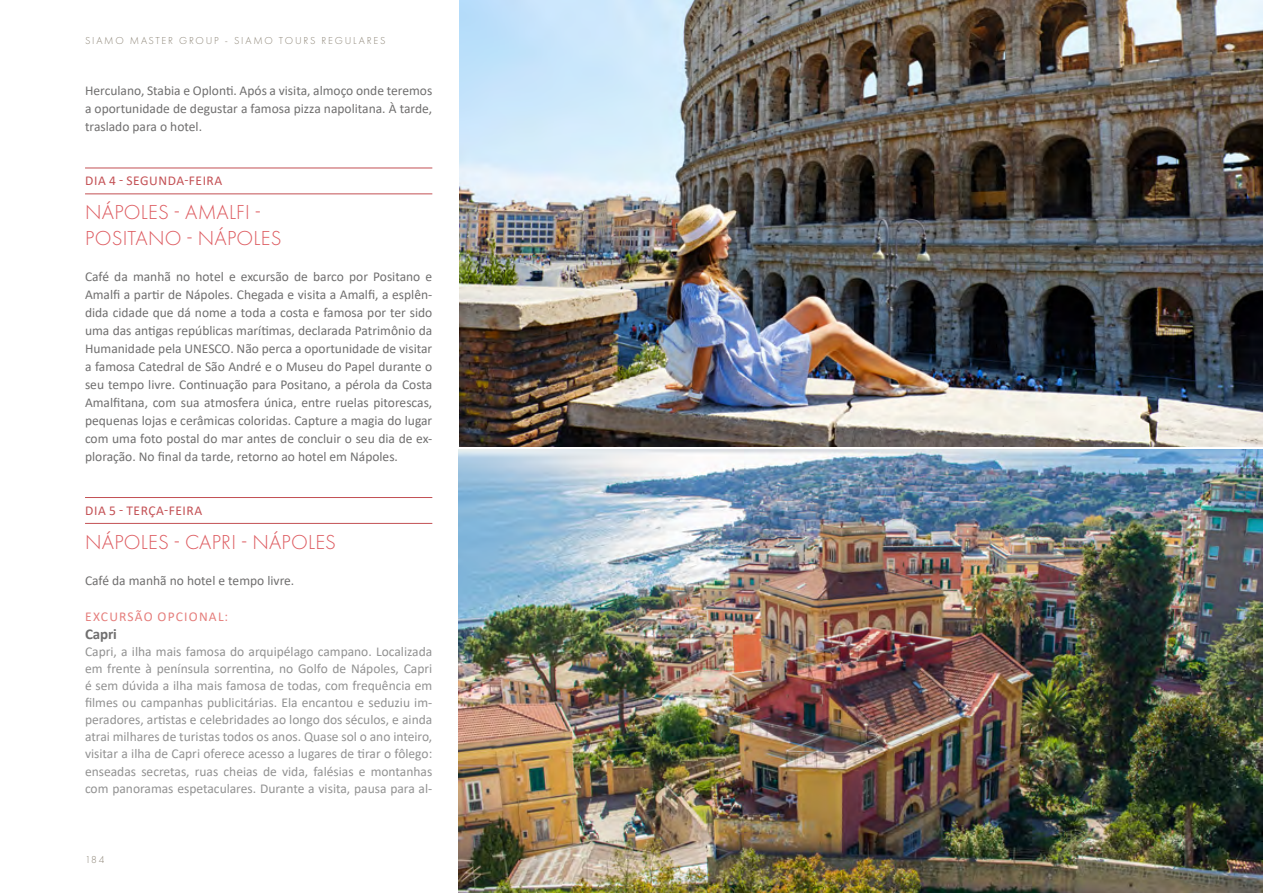
<style>
.page{position:relative;width:1263px;height:893px;background:#fff}
.page>*{position:absolute;margin:0;border:0;box-sizing:border-box;transform-origin:0 0}
.t1{font:300 21px/25.5px "Futura PT";letter-spacing:.01em;color:#dd5a5f}
.t2{font:700 15px "Calibri";letter-spacing:-.01em;color:#706f6f}
.t3{font:13.5px/18px "Calibri";color:#706f6f;text-align:justify}
.t4{font:13.5px/17.1px "Calibri";color:#929292;text-align:justify}
.t5{font:13.5px "Calibri";letter-spacing:.04em;color:#c35054}
.t6{font:13.5px "Calibri";letter-spacing:.09em;color:#e57e7c}
.t7{font:300 10.5px "Futura PT";letter-spacing:.17em;color:#8d8577}
</style>
<div class="page">
<img style="left:459px;top:450px;width:804px;height:443px">
<hr style="left:85px;top:168px;width:347px;height:1px;background:#c35054">
<hr style="left:85px;top:194px;width:347px;height:1px;background:#c35054">
<hr style="left:85px;top:497px;width:347px;height:1px;background:#c35054">
<hr style="left:85px;top:523px;width:347px;height:1px;background:#c35054">
<img style="left:459px;top:0;width:804px;height:446px">
<p class="t7" style="left:85px;top:34px;width:302px">SIAMO MASTER GROUP - SIAMO TOURS REGULARES</p>
<p class="t3" style="left:85px;top:81px;width:349px">Herculano, Stabia e Oplonti. Após a visita, almoço onde teremos a oportunidade de degustar a famosa pizza napolitana. À tarde, traslado para o hotel.</p>
<p class="t5" style="left:85px;top:171px;width:138px">DIA 4 - SEGUNDA-FEIRA</p>
<h1 class="t1" style="left:85px;top:200px;width:198px">NÁPOLES - AMALFI -<br>POSITANO - NÁPOLES</h1>
<p class="t3" style="left:85px;top:267px;width:349px">Café da manhã no hotel e excursão de barco por Positano e Amalfi a partir de Nápoles. Chegada e visita a Amalfi, a esplên&shy;dida cidade que dá nome a toda a costa e famosa por ter sido uma das antigas repúblicas marítimas, declarada Patrimônio da Humanidade pela UNESCO. Não perca a oportunidade de visitar a famosa Catedral de São André e o Museu do Papel durante o seu tempo livre. Continuação para Positano, a pérola da Costa Amalfitana, com sua atmosfera única, entre ruelas pitorescas, pequenas lojas e cerâmicas coloridas. Capture a magia do lugar com uma foto postal do mar antes de concluir o seu dia de ex&shy;ploração. No final da tarde, retorno ao hotel em Nápoles.</p>
<p class="t5" style="left:85px;top:501px;width:118px">DIA 5 - TERÇA-FEIRA</p>
<h1 class="t1" style="left:85px;top:529px;width:252px">NÁPOLES - CAPRI - NÁPOLES</h1>
<p class="t3" style="left:85px;top:571px;width:211px">Café da manhã no hotel e tempo livre.</p>
<p class="t6" style="left:85px;top:607px;width:144px">EXCURSÃO OPCIONAL:</p>
<p class="t2" style="left:85px;top:623px;width:33px">Capri</p>
<p class="t4" style="left:85px;top:642px;width:349px">Capri, a ilha mais famosa do arquipélago campano. Localizada em frente à península sorrentina, no Golfo de Nápoles, Capri é sem dúvida a ilha mais famosa de todas, com frequência em filmes ou campanhas publicitárias. Ela encantou e seduziu im&shy;peradores, artistas e celebridades ao longo dos séculos, e ainda atrai milhares de turistas todos os anos. Quase sol o ano inteiro, visitar a ilha de Capri oferece acesso a lugares de tirar o fôlego: enseadas secretas, ruas cheias de vida, falésias e montanhas com panoramas espetaculares. Durante a visita, pausa para al-</p>
<p class="t7" style="left:85px;top:853px;width:21px">184</p>
</div>
